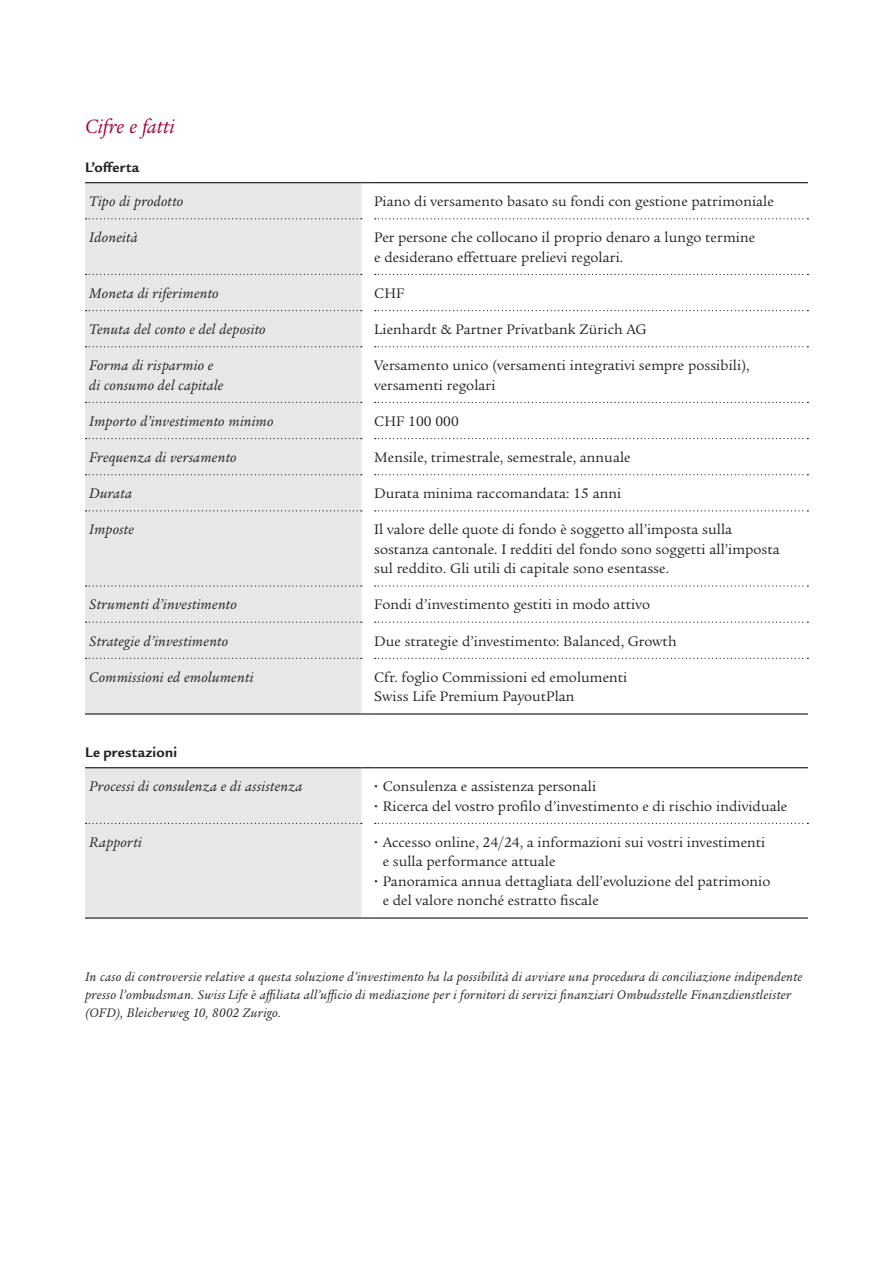
<style>
.page{position:relative;width:893px;height:1263px;background:#fff}
.page>*{position:absolute;margin:0;border:0;box-sizing:border-box;transform-origin:0 0}
.Book_16_18pt_K{font:italic 21px "Legacy Serif ITC Pro";color:#9e0135}
.Book_25_27pt_K{font:15px/19.5px "Legacy Serif ITC Pro";letter-spacing:.005em;color:#231f20}
.Book_25_27pt_K-2{font:italic 15px/19.5px "Legacy Serif ITC Pro";letter-spacing:.015em;color:#231f20}
.Book_10_13pt_K{font:700 15px "Legacy Sans ITC Pro";letter-spacing:.02em;color:#231f20}
.Bold_10_13pt_K_IT{font:italic 13.5px/18px "Legacy Serif ITC Pro";letter-spacing:.02em;color:#231f20}
</style>
<div class="page">
<div style="left:85px;top:183px;width:276px;height:530px;background:#e6e7e9"></div>
<svg style="left:86px;top:218px;width:276px;height:1px"></svg>
<svg style="left:375px;top:218px;width:433px;height:1px"></svg>
<svg style="left:86px;top:274px;width:276px;height:1px"></svg>
<svg style="left:375px;top:274px;width:433px;height:1px"></svg>
<svg style="left:86px;top:310px;width:276px;height:1px"></svg>
<svg style="left:375px;top:310px;width:433px;height:1px"></svg>
<svg style="left:86px;top:346px;width:276px;height:1px"></svg>
<svg style="left:375px;top:346px;width:433px;height:1px"></svg>
<svg style="left:86px;top:402px;width:276px;height:1px"></svg>
<svg style="left:375px;top:402px;width:433px;height:1px"></svg>
<svg style="left:86px;top:438px;width:276px;height:1px"></svg>
<svg style="left:375px;top:438px;width:433px;height:1px"></svg>
<svg style="left:86px;top:474px;width:276px;height:1px"></svg>
<svg style="left:375px;top:474px;width:433px;height:1px"></svg>
<svg style="left:86px;top:510px;width:276px;height:1px"></svg>
<svg style="left:375px;top:510px;width:433px;height:1px"></svg>
<svg style="left:86px;top:585px;width:276px;height:2px"></svg>
<svg style="left:375px;top:585px;width:433px;height:2px"></svg>
<svg style="left:86px;top:622px;width:276px;height:1px"></svg>
<svg style="left:375px;top:622px;width:433px;height:1px"></svg>
<svg style="left:86px;top:658px;width:276px;height:1px"></svg>
<svg style="left:375px;top:658px;width:433px;height:1px"></svg>
<hr style="left:85px;top:182px;width:276px;height:1px;background:#231f20">
<svg style="left:361px;top:182px;width:13px;height:1px"></svg>
<hr style="left:374px;top:182px;width:434px;height:1px;background:#231f20">
<hr style="left:85px;top:713px;width:276px;height:2px;background:#231f20">
<svg style="left:361px;top:713px;width:13px;height:2px"></svg>
<hr style="left:374px;top:713px;width:434px;height:2px;background:#231f20">
<svg style="left:85px;top:767px;width:723px;height:152px"></svg>
<p class="Book_16_18pt_K" style="left:85px;top:113px;width:91px">Cifre e fatti</p>
<p class="Book_10_13pt_K" style="left:85px;top:158px;width:56px">L’offerta</p>
<p class="Book_25_27pt_K-2" style="left:89px;top:191px;width:96px">Tipo di prodotto</p>
<p class="Book_25_27pt_K" style="left:374px;top:191px;width:401px">Piano di versamento basato su fondi con gestione patrimoniale</p>
<p class="Book_25_27pt_K-2" style="left:89px;top:227px;width:50px">Idoneità</p>
<p class="Book_25_27pt_K" style="left:374px;top:228px;width:382px">Per persone che collocano il proprio denaro a lungo termine e desiderano effettuare prelievi regolari.</p>
<p class="Book_25_27pt_K-2" style="left:89px;top:283px;width:131px">Moneta di riferimento</p>
<p class="Book_25_27pt_K" style="left:374px;top:283px;width:32px">CHF</p>
<p class="Book_25_27pt_K-2" style="left:89px;top:319px;width:178px">Tenuta del conto e del deposito</p>
<p class="Book_25_27pt_K" style="left:374px;top:319px;width:274px">Lienhardt &amp; Partner Privatbank Zürich AG</p>
<p class="Book_25_27pt_K-2" style="left:89px;top:355px;width:136px">Forma di risparmio e di consumo del capitale</p>
<p class="Book_25_27pt_K" style="left:374px;top:355px;width:377px">Versamento unico (versamenti integrativi sempre possibili), versamenti regolari</p>
<p class="Book_25_27pt_K-2" style="left:89px;top:411px;width:186px">Importo d’investimento minimo</p>
<p class="Book_25_27pt_K" style="left:374px;top:411px;width:86px">CHF 100 000</p>
<p class="Book_25_27pt_K-2" style="left:89px;top:447px;width:149px">Frequenza di versamento</p>
<p class="Book_25_27pt_K" style="left:374px;top:447px;width:258px">Mensile, trimestrale, semestrale, annuale</p>
<p class="Book_25_27pt_K-2" style="left:89px;top:483px;width:44px">Durata</p>
<p class="Book_25_27pt_K" style="left:374px;top:483px;width:248px">Durata minima raccomandata: 15 anni</p>
<p class="Book_25_27pt_K-2" style="left:89px;top:519px;width:46px">Imposte</p>
<p class="Book_25_27pt_K" style="left:374px;top:520px;width:407px">Il valore delle quote di fondo è soggetto all’imposta sulla sostanza cantonale. I redditi del fondo sono soggetti all’imposta sul reddito. Gli utili di capitale sono esentasse.</p>
<p class="Book_25_27pt_K-2" style="left:89px;top:595px;width:149px">Strumenti d’investimento</p>
<p class="Book_25_27pt_K" style="left:374px;top:595px;width:277px">Fondi d’investimento gestiti in modo attivo</p>
<p class="Book_25_27pt_K-2" style="left:89px;top:631px;width:140px">Strategie d’investimento</p>
<p class="Book_25_27pt_K" style="left:374px;top:631px;width:304px">Due strategie d’investimento: Balanced, Growth</p>
<p class="Book_25_27pt_K-2" style="left:89px;top:667px;width:166px">Commissioni ed emolumenti</p>
<p class="Book_25_27pt_K" style="left:374px;top:667px;width:255px">Cfr. foglio Commissioni ed emolumenti<br>Swiss Life Premium PayoutPlan</p>
<p class="Book_10_13pt_K" style="left:85px;top:743px;width:93px">Le prestazioni</p>
<p class="Book_25_27pt_K-2" style="left:89px;top:776px;width:215px">Processi di consulenza e di assistenza</p>
<p class="Book_25_27pt_K" style="left:383px;top:776px;width:215px">Consulenza e assistenza personali</p>
<p class="Book_25_27pt_K" style="left:383px;top:796px;width:406px">Ricerca del vostro profilo d’investimento e di rischio individuale</p>
<p class="Book_25_27pt_K-2" style="left:89px;top:832px;width:54px">Rapporti</p>
<p class="Book_25_27pt_K" style="left:383px;top:832px;width:384px">Accesso online, 24/24, a informazioni sui vostri investimenti e sulla performance attuale</p>
<p class="Book_25_27pt_K" style="left:383px;top:871px;width:389px">Panoramica annua dettagliata dell’evoluzione del patrimonio e del valore nonché estratto fiscale</p>
<p class="Bold_10_13pt_K_IT" style="left:85px;top:967px;width:719px">In caso di controversie relative a questa soluzione d’investimento ha la possibilità di avviare una procedura di conciliazione indipendente presso l’ombudsman. Swiss Life è affiliata all’ufficio di mediazione per i fornitori di servizi finanziari Ombudsstelle Finanzdienstleister (OFD), Bleicherweg 10, 8002 Zurigo.</p>
</div>
